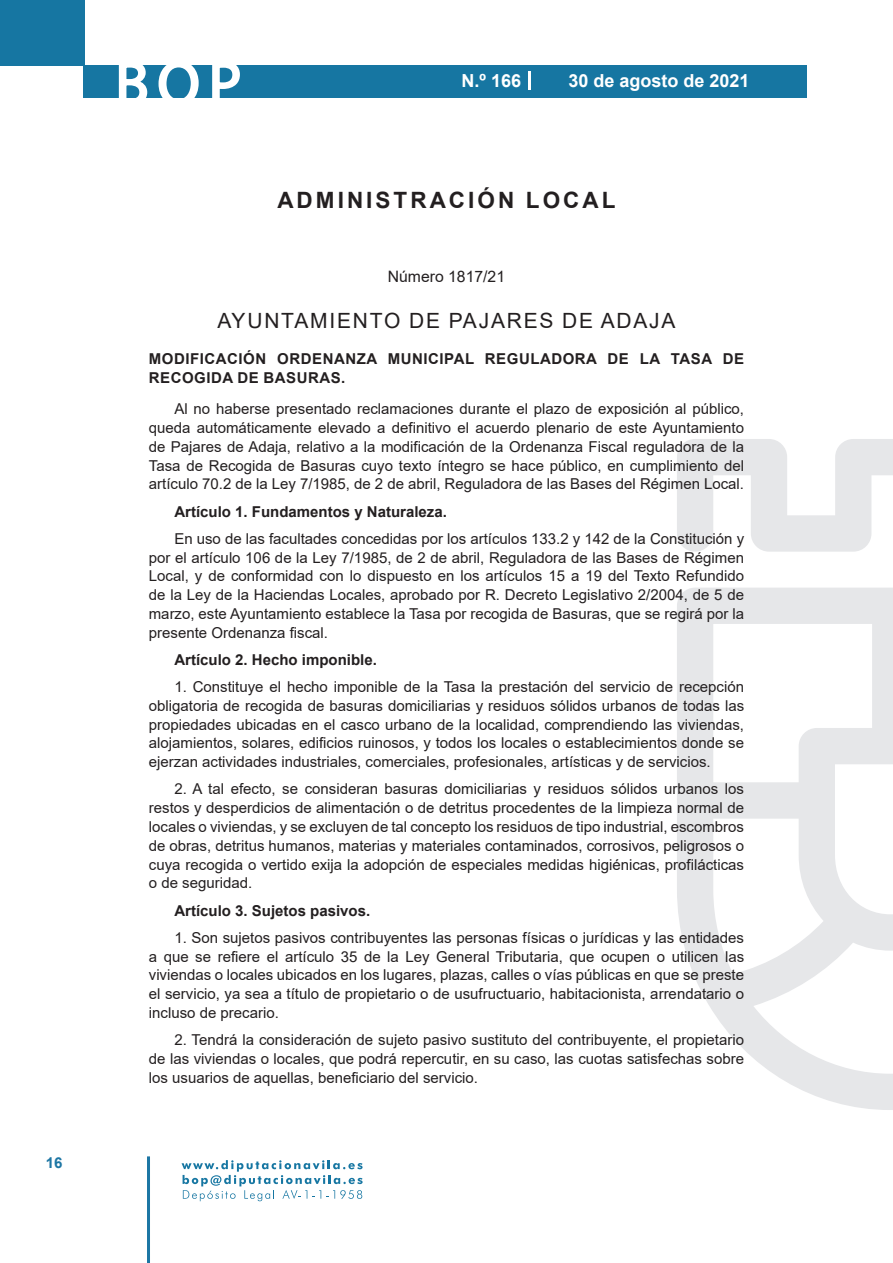
<style>
.page{position:relative;width:893px;height:1263px;background:#fff}
.page>*{position:absolute;margin:0;border:0;box-sizing:border-box;transform-origin:0 0}
.t1{font:500 61.5px "Avant Garde";color:#fff}
.t2{font:700 22.5px "Arial";letter-spacing:.135em;color:#231f20}
.t3{font:21px "Arial";letter-spacing:.085em;color:#231f20}
.t4{font:700 18px "Arial";color:#fff}
.t5{font:15.75px "Arial";color:#231f20}
.t6{font:15px/18.8px "Arial";color:#231f20;text-align:justify}
.t7{font:700 15px "Arial";color:#231f20}
.t8{font:700 15px/18.8px "Arial";letter-spacing:.035em;color:#231f20}
.t9{font:700 15px "Arial";color:#1d76a4}
</style>
<div class="page">
<div style="left:0;top:0;width:85px;height:65px;background:#1676a2"></div>
<div style="left:84px;top:65px;width:723px;height:33px;background:#1676a2"></div>
<svg style="left:118px;top:65px;width:30px;height:33px"></svg>
<svg style="left:158px;top:65px;width:41px;height:33px"></svg>
<svg style="left:212px;top:65px;width:28px;height:33px"></svg>
<svg style="left:182px;top:1160px;width:181px;height:41px"></svg>
<hr style="left:147px;top:1156px;width:3px;height:107px;background:#1d76a4">
<svg style="left:529px;top:71px;width:2px;height:19px"></svg>
<svg style="left:677px;top:439px;width:216px;height:671px"></svg>
<p class="t9" style="left:46px;top:1152px;width:18px">16</p>
<h1 class="t1" style="left:115px;top:46px;width:128px">BOP</h1>
<p class="t4" style="left:462px;top:68px;width:61px">N.º 166</p>
<p class="t4" style="left:568px;top:68px;width:183px">30 de agosto de 2021</p>
<h2 class="t2" style="left:277px;top:184px;width:340px">ADMINISTRACIÓN LOCAL</h2>
<p class="t5" style="left:388px;top:266px;width:119px">Número 1817/21</p>
<h3 class="t3" style="left:217px;top:307px;width:460px">AYUNTAMIENTO DE PAJARES DE ADAJA</h3>
<p class="t8" style="left:149px;top:350px;width:597px">MODIFICACIÓN ORDENANZA MUNICIPAL REGULADORA DE LA TASA DE<br>RECOGIDA DE BASURAS.</p>
<p class="t6" style="left:149px;top:400px;width:597px;text-indent:26px">Al no haberse presentado reclamaciones durante el plazo de exposición al público, queda automáticamente elevado a definitivo el acuerdo plenario de este Ayuntamiento de Pajares de Adaja, relativo a la modificación de la Ordenanza Fiscal reguladora de la Tasa de Recogida de Basuras cuyo texto íntegro se hace público, en cumplimiento del artículo 70.2 de la Ley 7/1985, de 2 de abril, Reguladora de las Bases del Régimen Local.</p>
<p class="t7" style="left:174px;top:501px;width:274px">Artículo 1. Fundamentos y Naturaleza.</p>
<p class="t6" style="left:149px;top:529px;width:597px;text-indent:26px">En uso de las facultades concedidas por los artículos 133.2 y 142 de la Constitución y por el artículo 106 de la Ley 7/1985, de 2 de abril, Reguladora de las Bases de Régimen Local, y de conformidad con lo dispuesto en los artículos 15 a 19 del Texto Refundido de la Ley de la Haciendas Locales, aprobado por R. Decreto Legislativo 2/2004, de 5 de marzo, este Ayuntamiento establece la Tasa por recogida de Basuras, que se regirá por la presente Ordenanza fiscal.</p>
<p class="t7" style="left:174px;top:649px;width:204px">Artículo 2. Hecho imponible.</p>
<p class="t6" style="left:149px;top:677px;width:597px;text-indent:26px">1. Constituye el hecho imponible de la Tasa la prestación del servicio de recepción obligatoria de recogida de basuras domiciliarias y residuos sólidos urbanos de todas las propiedades ubicadas en el casco urbano de la localidad, comprendiendo las viviendas, alojamientos, solares, edificios ruinosos, y todos los locales o establecimientos donde se ejerzan actividades industriales, comerciales, profesionales, artísticas y de servicios.</p>
<p class="t6" style="left:149px;top:780px;width:597px;text-indent:26px">2. A tal efecto, se consideran basuras domiciliarias y residuos sólidos urbanos los restos y desperdicios de alimentación o de detritus procedentes de la limpieza normal de locales o viviendas, y se excluyen de tal concepto los residuos de tipo industrial, escombros de obras, detritus humanos, materias y materiales contaminados, corrosivos, peligrosos o cuya recogida o vertido exija la adopción de especiales medidas higiénicas, profilácticas o de seguridad.</p>
<p class="t7" style="left:174px;top:900px;width:197px">Artículo 3. Sujetos pasivos.</p>
<p class="t6" style="left:149px;top:928px;width:597px;text-indent:26px">1. Son sujetos pasivos contribuyentes las personas físicas o jurídicas y las entidades a que se refiere el artículo 35 de la Ley General Tributaria, que ocupen o utilicen las viviendas o locales ubicados en los lugares, plazas, calles o vías públicas en que se preste el servicio, ya sea a título de propietario o de usufructuario, habitacionista, arrendatario o incluso de precario.</p>
<p class="t6" style="left:149px;top:1030px;width:597px;text-indent:26px">2. Tendrá la consideración de sujeto pasivo sustituto del contribuyente, el propietario de las viviendas o locales, que podrá repercutir, en su caso, las cuotas satisfechas sobre los usuarios de aquellas, beneficiario del servicio.</p>
</div>
